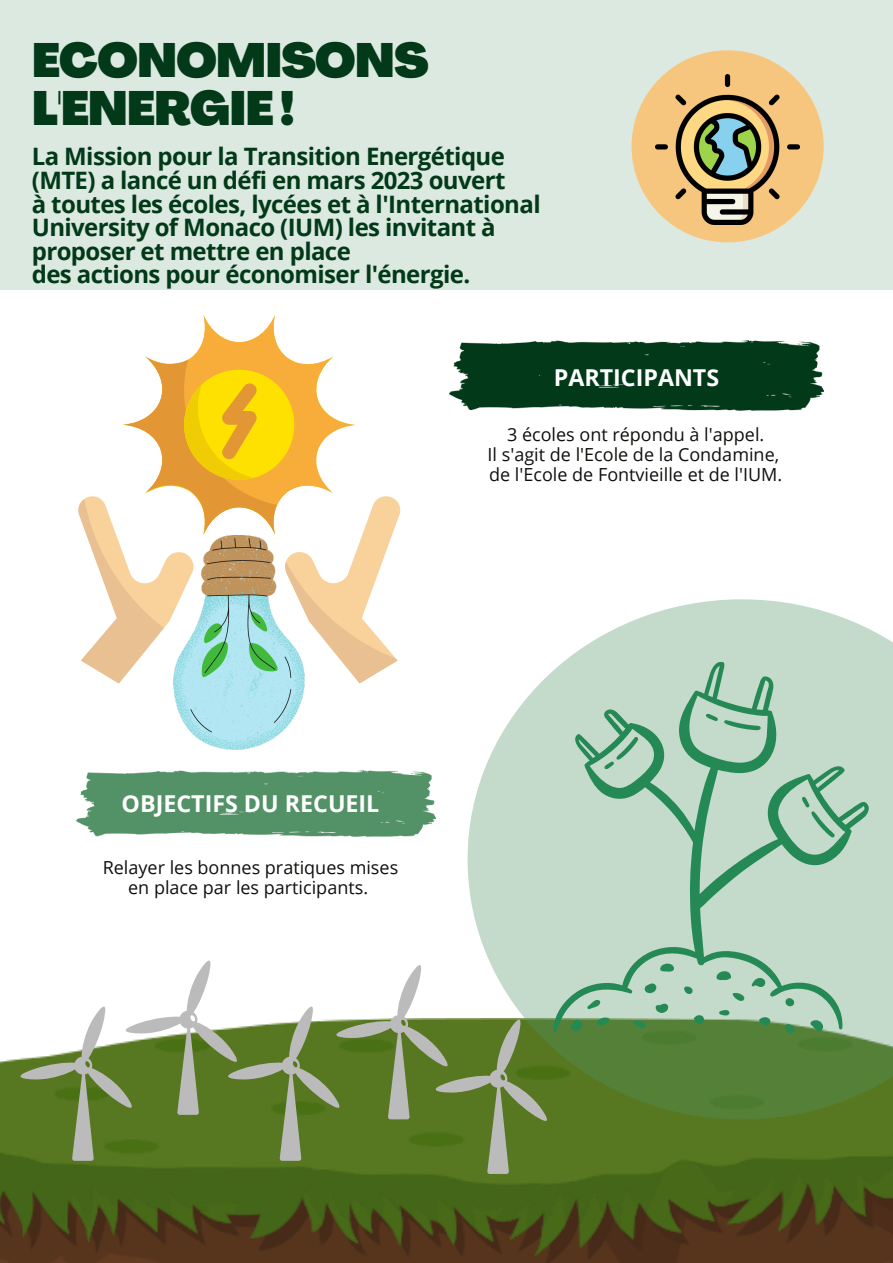
<style>
.page{position:relative;width:893px;height:1263px;background:#fff}
.page>*{position:absolute;margin:0;border:0;box-sizing:border-box;transform-origin:0 0}
.t1{font:900 47.25px/47.2px "Agrandir";letter-spacing:-.025em;color:#013919}
.t2{font:700 24px/23.6px "Open Sans";letter-spacing:-.025em;color:#013919}
.t3{font:700 23.25px "Open Sans";color:#fff}
.t4{font:18px/20.2px "Open Sans";color:#100f0d;text-align:center}
</style>
<div class="page">
<img style="left:0;top:1058px;width:893px;height:205px">
<svg style="left:467px;top:599px;width:426px;height:520px;fill:#c4dacb"></svg>
<div style="left:0;top:0;width:893px;height:290px;background:#dce9e0"></div>
<img style="left:77px;top:770px;width:358px;height:67px">
<img style="left:449px;top:341px;width:374px;height:70px">
<div style="left:631px;top:50px;width:192px;height:192px;background:#f7c67e;border-radius:50%"></div>
<img style="left:655px;top:74px;width:144px;height:150px">
<svg style="left:553px;top:660px;width:316px;height:372px;background:#aeceb9"></svg>
<svg style="left:604px;top:736px;width:35px;height:33px"></svg>
<svg style="left:570px;top:1020px;width:12px;height:11px"></svg>
<svg style="left:586px;top:1000px;width:14px;height:9px"></svg>
<svg style="left:597px;top:1017px;width:13px;height:8px"></svg>
<svg style="left:644px;top:983px;width:12px;height:10px"></svg>
<svg style="left:655px;top:1003px;width:13px;height:10px"></svg>
<svg style="left:659px;top:963px;width:15px;height:8px"></svg>
<svg style="left:684px;top:986px;width:8px;height:8px"></svg>
<svg style="left:716px;top:971px;width:16px;height:9px"></svg>
<svg style="left:751px;top:978px;width:14px;height:9px"></svg>
<svg style="left:719px;top:1010px;width:10px;height:5px"></svg>
<svg style="left:732px;top:993px;width:12px;height:8px"></svg>
<svg style="left:759px;top:1017px;width:11px;height:8px"></svg>
<svg style="left:694px;top:1015px;width:10px;height:9px"></svg>
<svg style="left:785px;top:998px;width:9px;height:8px"></svg>
<svg style="left:810px;top:1020px;width:13px;height:11px"></svg>
<svg style="left:785px;top:1024px;width:9px;height:9px"></svg>
<svg style="left:633px;top:1020px;width:13px;height:8px"></svg>
<svg style="left:193px;top:315px;width:93px;height:41px"></svg>
<svg style="left:78px;top:356px;width:322px;height:327px"></svg>
<img style="left:173px;top:536px;width:131px;height:214px">
<svg style="left:20px;top:959px;width:528px;height:215px"></svg>
<p class="t1" style="left:32px;top:42px;width:398px">ECONOMISONS<br>L'ENERGIE!</p>
<p class="t2" style="left:32px;top:144px;width:475px">La Mission pour la Transition Energétique (MTE) a lancé un défi en mars 2023 ouvert</p>
<p class="t2" style="left:32px;top:191px;width:510px">à toutes les écoles, lycées et à l'International<br>University of Monaco (IUM) les invitant à proposer et mettre en place</p>
<p class="t2" style="left:32px;top:262px;width:440px">des actions pour économiser l'énergie.</p>
<p class="t3" style="left:554px;top:361px;width:167px">PARTICIPANTS</p>
<p class="t4" style="left:507px;top:424px;width:259px">3 écoles ont répondu à l'appel.</p>
<p class="t4" style="left:487px;top:444px;width:293px">Il s'agit de l'Ecole de la Condamine,</p>
<p class="t4" style="left:489px;top:464px;width:295px">de l'Ecole de Fontvieille et de l'IUM.</p>
<p class="t3" style="left:121px;top:787px;width:259px">OBJECTIFS DU RECUEIL</p>
<p class="t4" style="left:103px;top:857px;width:297px">Relayer les bonnes pratiques mises en place par les participants.</p>
</div>
